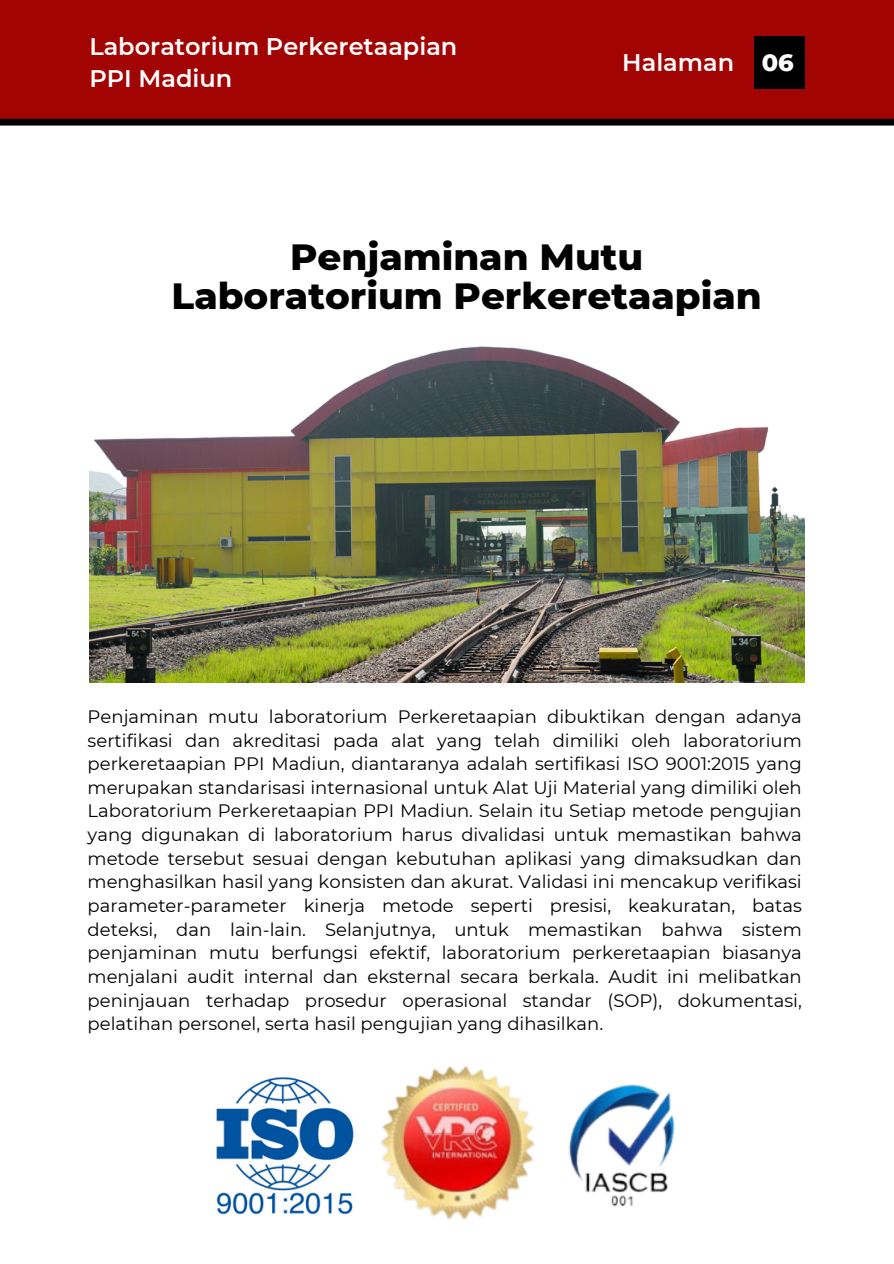
<style>
.page{position:relative;width:894px;height:1264px;background:#fff}
.page>*{position:absolute;margin:0;border:0;box-sizing:border-box;transform-origin:0 0}
.t1{font:800 37.2px/39px "Montserrat";color:#000;text-align:center}
.t2{font:600 24px/31.5px "Montserrat";color:#fff}
.t3{font:800 24px "Montserrat";color:#fff}
.t4{font:18px/23.7px "Montserrat";color:#000;text-align:justify}
</style>
<div class="page">
<div style="left:0;top:0;width:893px;height:120px;background:#a20303"></div>
<div style="left:753px;top:36px;width:51px;height:53px;background:#000"></div>
<div style="left:0;top:119px;width:893px;height:7px;background:#000"></div>
<img style="left:89px;top:346px;width:715px;height:336px">
<img style="left:381px;top:1065px;width:294px;height:155px">
<img style="left:216px;top:1076px;width:138px;height:139px">
<h2 class="t2" style="left:89px;top:31px;width:369px">Laboratorium Perkeretaapian<br>PPI Madiun</h2>
<h3 class="t2" style="left:622px;top:46px;width:113px">Halaman</h3>
<p class="t3" style="left:761px;top:48px;width:34px">06</p>
<h2 class="t1" style="left:171px;top:237px;width:591px">Penjaminan Mutu<br>Laboratorium Perkeretaapian</h2>
<p class="t4" style="left:88px;top:704px;width:715px">Penjaminan mutu laboratorium Perkeretaapian dibuktikan dengan adanya sertifikasi dan akreditasi pada alat yang telah dimiliki oleh laboratorium perkeretaapian PPI Madiun, diantaranya adalah sertifikasi ISO 9001:2015 yang merupakan standarisasi internasional untuk Alat Uji Material yang dimiliki oleh Laboratorium Perkeretaapian PPI Madiun. Selain itu Setiap metode pengujian yang digunakan di laboratorium harus divalidasi untuk memastikan bahwa metode tersebut sesuai dengan kebutuhan aplikasi yang dimaksudkan dan menghasilkan hasil yang konsisten dan akurat. Validasi ini mencakup verifikasi parameter-parameter kinerja metode seperti presisi, keakuratan, batas deteksi, dan lain-lain. Selanjutnya, untuk memastikan bahwa sistem penjaminan mutu berfungsi efektif, laboratorium perkeretaapian biasanya menjalani audit internal dan eksternal secara berkala. Audit ini melibatkan peninjauan terhadap prosedur operasional standar (SOP), dokumentasi, pelatihan personel, serta hasil pengujian yang dihasilkan.</p>
</div>
